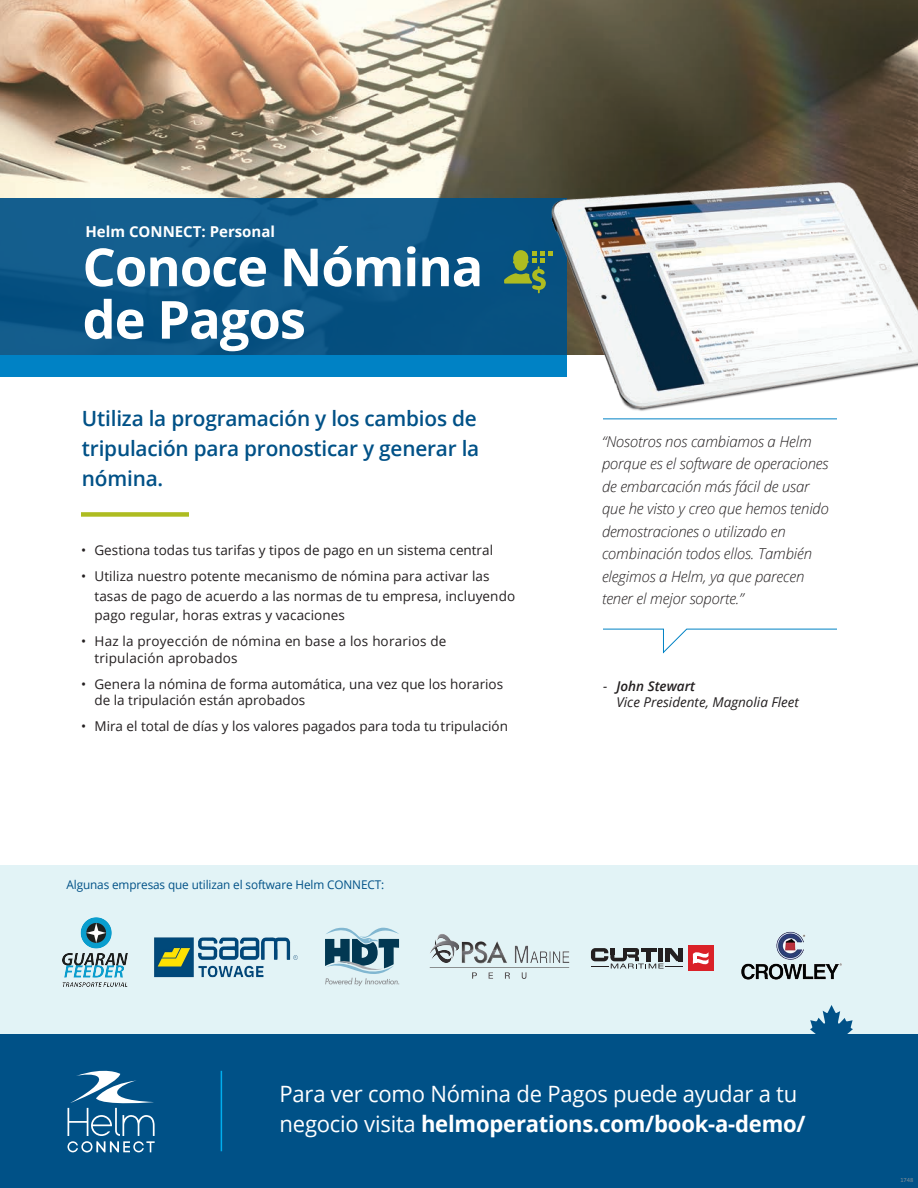
<style>
.page{position:relative;width:918px;height:1188px;background:#fff}
.page>*{position:absolute;margin:0;border:0;box-sizing:border-box;transform-origin:0 0}
.Quote_-_Text{font:700 52.5px/52.5px "Open Sans";letter-spacing:-.02em;color:#fff}
.t1{font:22.5px/30px "Open Sans";letter-spacing:-.01em;color:#fff}
.Intro_Deck{font:600 21px/30px "Open Sans";letter-spacing:-.01em;color:#005187;text-align:justify}
.Quote_-_Text-2{font:italic 300 15px/22.5px "Open Sans";letter-spacing:-.01em;color:#231f20}
.Quote_-_Text-3{font:700 15px "Open Sans";color:#fff}
.Front_Bullets{font:13.5px/19.5px "Open Sans";color:#231f20}
.Quote_-_ByLine{font:italic 13.5px/16.2px "Open Sans";color:#231f20}
.t2{font:12px "Open Sans";letter-spacing:-.01em;color:#005187}
.t3{font:300 6px "The Sans B4";color:#939598}
.s1{font-weight:600}
.s2{font-weight:700}
</style>
<div class="page">
<div style="left:0;top:866px;width:918px;height:168px;background:#e2f3f6"></div>
<div style="left:0;top:1034px;width:918px;height:154px;background:#005187"></div>
<svg style="left:810px;top:1005px;width:43px;height:29px"></svg>
<hr style="left:221px;top:1071px;width:1px;height:80px;background:#00aeef">
<svg style="left:68px;top:1071px;width:87px;height:81px"></svg>
<img style="left:0;top:0;width:918px;height:198px">
<div style="left:0;top:198px;width:567px;height:157px;background:#0d5686"></div>
<div style="left:81px;top:512px;width:108px;height:5px;background:#aebc21"></div>
<svg style="left:603px;top:628px;width:234px;height:26px"></svg>
<hr style="left:603px;top:418px;width:234px;height:1px;background:#0082c5">
<div style="left:0;top:355px;width:567px;height:22px;background:#0082c5"></div>
<svg style="left:504px;top:250px;width:42px;height:43px"></svg>
<img style="left:546px;top:178px;width:372px;height:233px">
<svg style="left:591px;top:948px;width:92px;height:21px"></svg>
<div style="left:688px;top:946px;width:25px;height:25px;background:#da2128"></div>
<svg style="left:693px;top:952px;width:15px;height:13px"></svg>
<svg style="left:325px;top:928px;width:74px;height:58px"></svg>
<img style="left:154px;top:937px;width:144px;height:41px">
<img style="left:62px;top:918px;width:65px;height:68px">
<img style="left:429px;top:934px;width:141px;height:45px">
<img style="left:741px;top:931px;width:101px;height:49px">
<p class="Quote_-_Text-3" style="left:85px;top:221px;width:191px">Helm CONNECT: Personal</p>
<p class="Quote_-_Text" style="left:82px;top:240px;width:402px">Conoce Nómina de Pagos</p>
<p class="Intro_Deck" style="left:82px;top:403px;width:399px">Utiliza la programación y los cambios de tripulación para pronosticar y generar la nómina.</p>
<p class="Front_Bullets" style="left:81px;top:540px;width:414px">• Gestiona todas tus tarifas y tipos de pago en un sistema central</p>
<p class="Front_Bullets" style="left:94px;top:566px;width:422px;text-indent:-14px">• Utiliza nuestro potente mecanismo de nómina para activar las tasas de pago de acuerdo a las normas de tu empresa, incluyendo pago regular, horas extras y vacaciones</p>
<p class="Front_Bullets" style="left:95px;top:633px;width:353px;line-height:16.2px;text-indent:-14px">• Haz la proyección de nómina en base a los horarios de tripulación aprobados</p>
<p class="Front_Bullets" style="left:95px;top:676px;width:410px;line-height:16.2px;text-indent:-14px">• Genera la nómina de forma automática, una vez que los horarios de la tripulación están aprobados</p>
<p class="Front_Bullets" style="left:81px;top:716px;width:429px">• Mira el total de días y los valores pagados para toda tu tripulación</p>
<p class="t2" style="left:67px;top:877px;width:319px">Algunas empresas que utilizan el software Helm CONNECT:</p>
<p class="Quote_-_Text-2" style="left:602px;top:430px;width:228px">“Nosotros nos cambiamos a Helm porque es el software de operaciones de embarcación más fácil de usar que he visto y creo que hemos tenido demostraciones o utilizado en combinación todos ellos. También elegimos a Helm, ya que parecen tener el mejor soporte.”</p>
<p class="Quote_-_ByLine" style="left:616px;top:677px;width:184px;text-indent:-14px">- <span class="s1">John Stewart<br></span>Vice Presidente, Magnolia Fleet</p>
<p class="t1" style="left:280px;top:1078px;width:528px">Para ver como Nómina de Pagos puede ayudar a tu negocio visita <span class="s2">helmoperations.com/book-a-demo/</span></p>
<p class="t3" style="left:900px;top:1176px;width:15px">1748</p>
</div>
